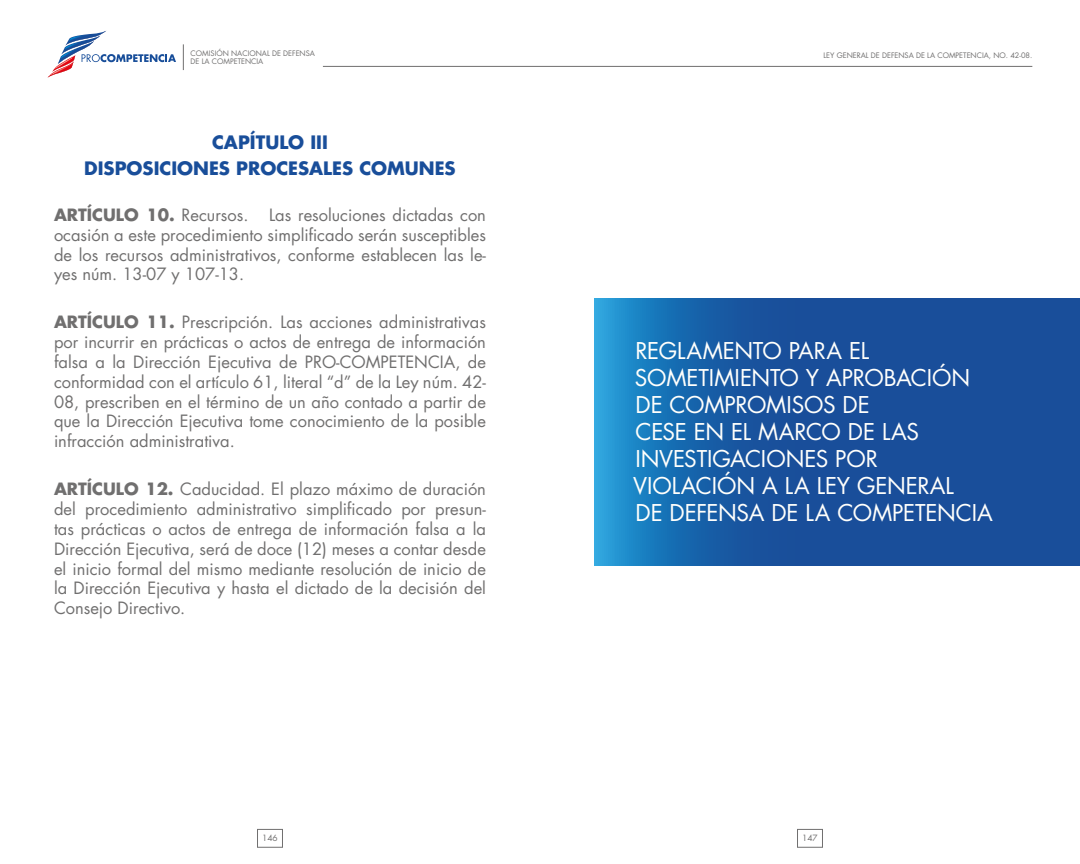
<style>
.page{position:relative;width:1080px;height:864px;background:#fff}
.page>*{position:absolute;margin:0;border:0;box-sizing:border-box;transform-origin:0 0}
.t1{font:22.5px/27px "Futura LT";letter-spacing:-.01em;color:#fffffc}
.t2{font:700 18px/25.8px "Futura LT";color:#194e9a;text-align:center}
.t3{font:16.5px/19.8px "Futura LT";color:#706f6f;text-align:justify}
.t4{font:8.4px "Futura LT";color:#706f6f}
.t5{font:7.35px/8.9px "Futura LT";color:#706f6f}
.s1{font-weight:700}
</style>
<div class="page">
<hr style="left:323px;top:66px;width:709px;height:1px;background:#706f6f">
<svg style="left:48px;top:31px;width:128px;height:47px"></svg>
<svg style="left:183px;top:44px;width:1px;height:26px"></svg>
<div style="left:257px;top:829px;width:26px;height:19px;border:1px solid #706f6f"></div>
<div style="left:797px;top:829px;width:26px;height:19px;border:1px solid #706f6f"></div>
<svg style="left:594px;top:299px;width:486px;height:266px;background:#195aa3"></svg>
<p class="t5" style="left:191px;top:49px;width:126px">COMISIÓN NACIONAL DE DEFENSA<br>DE LA COMPETENCIA</p>
<p class="t2" style="left:84px;top:130px;width:373px">CAPÍTULO III<br>DISPOSICIONES PROCESALES COMUNES</p>
<p class="t3" style="left:54px;top:205px;width:434px"><span class="s1">ARTÍCULO 10.</span> Recursos. Las resoluciones dictadas con ocasión a este procedimiento simplificado serán susceptibles de los recursos administrativos, conforme establecen las le&shy;yes núm. 13-07 y 107-13.</p>
<p class="t3" style="left:54px;top:313px;width:434px"><span class="s1">ARTÍCULO 11.</span> Prescripción. Las acciones administrativas por incurrir en prácticas o actos de entrega de información falsa a la Dirección Ejecutiva de PRO-COMPETENCIA, de conformidad con el artículo 61, literal “d” de la Ley núm. 42- 08, prescriben en el término de un año contado a partir de que la Dirección Ejecutiva tome conocimiento de la posible infracción administrativa.</p>
<p class="t3" style="left:54px;top:480px;width:434px"><span class="s1">ARTÍCULO 12.</span> Caducidad. El plazo máximo de duración del procedimiento administrativo simplificado por presun&shy;tas prácticas o actos de entrega de información falsa a la Dirección Ejecutiva, será de doce (12) meses a contar desde el inicio formal del mismo mediante resolución de inicio de la Dirección Ejecutiva y hasta el dictado de la decisión del Consejo Directivo.</p>
<p class="t5" style="left:824px;top:50px;width:210px">LEY GENERAL DE DEFENSA DE LA COMPETENCIA, NO. 42-08.</p>
<h1 class="t1" style="left:633px;top:338px;width:361px">REGLAMENTO PARA EL<br>SOMETIMIENTO Y APROBACIÓN<br>DE COMPROMISOS DE<br>CESE EN EL MARCO DE LAS<br>INVESTIGACIONES POR<br>VIOLACIÓN A LA LEY GENERAL<br>DE DEFENSA DE LA COMPETENCIA</h1>
<p class="t4" style="left:262px;top:832px;width:17px">146</p>
<p class="t4" style="left:802px;top:832px;width:17px">147</p>
</div>
